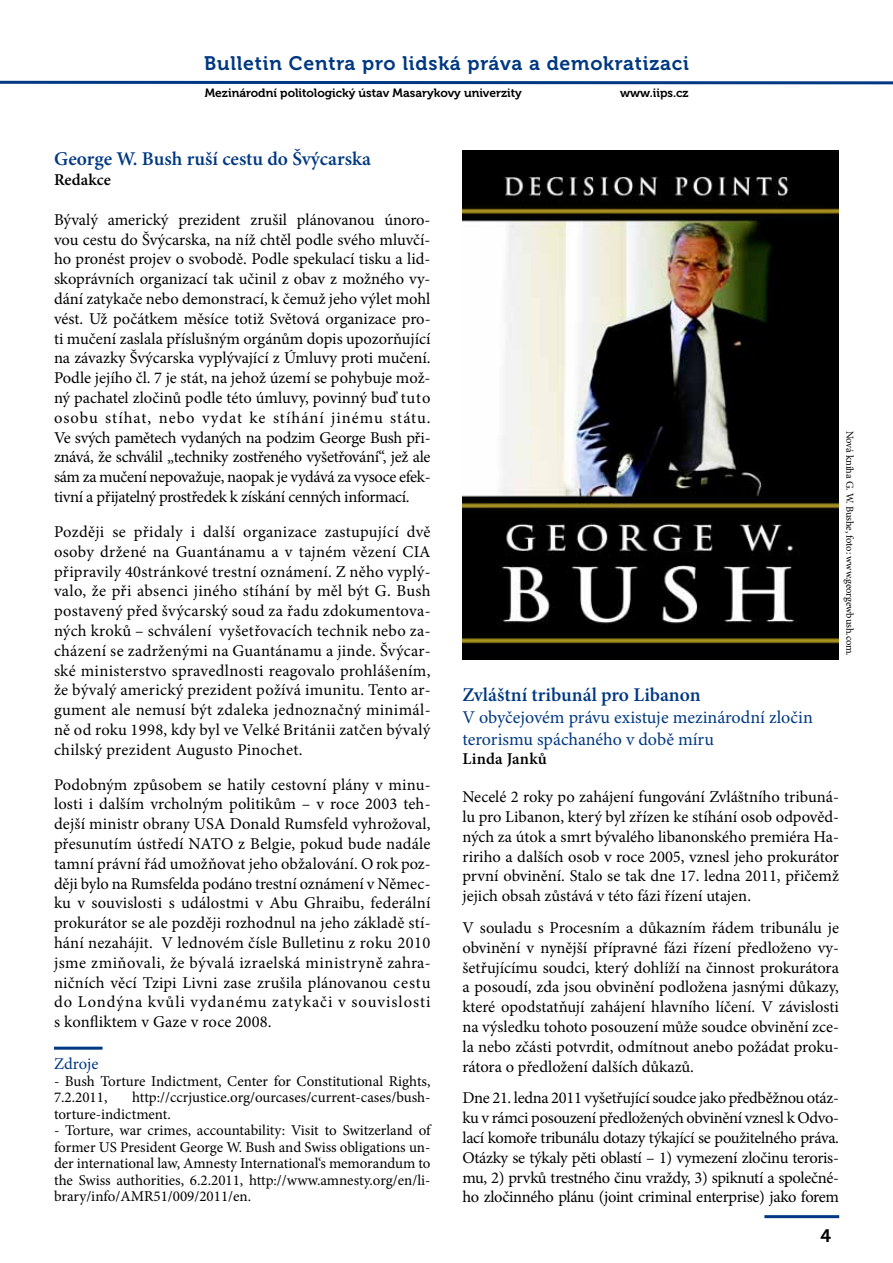
<style>
.page{position:relative;width:893px;height:1263px;background:#fff}
.page>*{position:absolute;margin:0;border:0;box-sizing:border-box;transform-origin:0 0}
.t1{font:600 19.5px "Minion Pro";color:#003882}
.t2{font:19.5px "Museo 700";letter-spacing:.04em;color:#003882}
.t3{font:18px/21.6px "Minion Pro";color:#003882}
.t4{font:18px "Museo 700";color:#000}
.t5{font:16.5px/19.8px "Minion Pro";color:#000;text-align:justify}
.t6{font:600 16.5px "Minion Pro";letter-spacing:.005em;color:#000}
.t7{font:16.5px "Minion Pro";color:#003882}
.t8{font:15px/16.5px "Minion Pro";color:#000}
.t9{font:12px "Museo 700";color:#000}
.t10{font:10.5px "Minion Pro";letter-spacing:-.015em;color:#000}
</style>
<div class="page">
<hr style="left:764px;top:1215px;width:75px;height:3px;background:#003882">
<svg style="left:0;top:80px;width:893px;height:5px"></svg>
<hr style="left:54px;top:1047px;width:49px;height:3px;background:#003882">
<img style="left:462px;top:151px;width:377px;height:509px">
<p class="t2" style="left:204px;top:52px;width:486px">Bulletin Centra pro lidská práva a demokratizaci</p>
<p class="t9" style="left:205px;top:87px;width:318px">Mezinárodní politologický ústav Masarykovy univerzity</p>
<p class="t9" style="left:620px;top:87px;width:70px">www.iips.cz</p>
<p class="t1" style="left:54px;top:146px;width:318px">George W. Bush ruší cestu do Švýcarska</p>
<p class="t6" style="left:54px;top:169px;width:58px">Redakce</p>
<p class="t5" style="left:54px;top:210px;width:378px">Bývalý americký prezident zrušil plánovanou únoro&shy;vou cestu do Švýcarska, na níž chtěl podle svého mluvčí&shy;ho pronést projev o svobodě. Podle spekulací tisku a lid&shy;skoprávních organizací tak učinil z obav z možného vy&shy;dání zatykače nebo demonstrací, k čemuž jeho výlet mohl vést. Už počátkem měsíce totiž Světová organizace pro&shy;ti mučení zaslala příslušným orgánům dopis upozorňující na závazky Švýcarska vyplývající z Úmluvy proti mučení.<br>Podle jejího čl. 7 je stát, na jehož území se pohybuje mož&shy;ný pachatel zločinů podle této úmluvy, povinný buď tuto osobu stíhat, nebo vydat ke stíhání jinému státu.<br>Ve svých pamětech vydaných na podzim George Bush při&shy;znává, že schválil „techniky zostřeného vyšetřování“, jež ale sám za mučení nepovažuje, naopak je vydává za vysoce efek&shy;tivní a přijatelný prostředek k získání cenných informací.</p>
<p class="t5" style="left:54px;top:522px;width:378px">Později se přidaly i další organizace zastupující dvě osoby držené na Guantánamu a v tajném vězení CIA připravily 40stránkové trestní oznámení. Z něho vyplý&shy;valo, že při absenci jiného stíhání by měl být G. Bush postavený před švýcarský soud za řadu zdokumentova&shy;ných kroků – schválení vyšetřovacích technik nebo za&shy;cházení se zadrženými na Guantánamu a jinde. Švýcar&shy;ské ministerstvo spravedlnosti reagovalo prohlášením, že bývalý americký prezident požívá imunitu. Tento ar&shy;gument ale nemusí být zdaleka jednoznačný minimál&shy;ně od roku 1998, kdy byl ve Velké Británii zatčen bývalý chilský prezident Augusto Pinochet.</p>
<p class="t5" style="left:54px;top:774px;width:378px">Podobným způsobem se hatily cestovní plány v minu&shy;losti i dalším vrcholným politikům – v roce 2003 teh&shy;dejší ministr obrany USA Donald Rumsfeld vyhrožoval, přesunutím ústředí NATO z Belgie, pokud bude nadále tamní právní řád umožňovat jeho obžalování. O rok poz&shy;ději bylo na Rumsfelda podáno trestní oznámení v Němec&shy;ku v souvislosti s událostmi v Abu Ghraibu, federální prokurátor se ale později rozhodnul na jeho základě stí&shy;hání nezahájit. V lednovém čísle Bulletinu z roku 2010 jsme zmiňovali, že bývalá izraelská ministryně zahra&shy;ničních věcí Tzipi Livni zase zrušila plánovanou cestu do Londýna kvůli vydanému zatykači v souvislosti s konfliktem v Gaze v roce 2008.</p>
<p class="t7" style="left:54px;top:1053px;width:46px">Zdroje</p>
<p class="t8" style="left:54px;top:1073px;width:378px">- Bush Torture Indictment, Center for Constitutional Rights,<br>7.2.2011,</p>
<p class="t8" style="left:54px;top:1089px;width:378px;text-indent:78px">http://ccrjustice.org/ourcases/current-cases/bush&shy;torture-indictment.</p>
<p class="t8" style="left:54px;top:1122px;width:378px;text-align:justify">- Torture, war crimes, accountability: Visit to Switzerland of former US President George W. Bush and Swiss obligations un&shy;der international law, Amnesty International‘s memorandum to the Swiss authorities, 6.2.2011, http://www.amnesty.org/en/li&shy;brary/info/AMR51/009/2011/en.</p>
<p class="t10" style="left:857px;top:431px;width:227px;rotate:90deg">Nová kniha G. W. Bushe, foto: www.georgewbush.com.</p>
<p class="t1" style="left:462px;top:682px;width:240px">Zvláštní tribunál pro Libanon</p>
<p class="t3" style="left:462px;top:706px;width:352px">V obyčejovém právu existuje mezinárodní zločin terorismu spáchaného v době míru</p>
<p class="t6" style="left:462px;top:748px;width:86px">Linda Janků</p>
<p class="t5" style="left:462px;top:787px;width:378px">Necelé 2 roky po zahájení fungování Zvláštního tribuná&shy;lu pro Libanon, který byl zřízen ke stíhání osob odpověd&shy;ných za útok a smrt bývalého libanonského premiéra Ha&shy;ririho a dalších osob v roce 2005, vznesl jeho prokurátor první obvinění. Stalo se tak dne 17. ledna 2011, přičemž jejich obsah zůstává v této fázi řízení utajen.</p>
<p class="t5" style="left:462px;top:918px;width:378px">V souladu s Procesním a důkazním řádem tribunálu je obvinění v nynější přípravné fázi řízení předloženo vy&shy;šetřujícímu soudci, který dohlíží na činnost prokurátora a posoudí, zda jsou obvinění podložena jasnými důkazy, které opodstatňují zahájení hlavního líčení. V závislosti na výsledku tohoto posouzení může soudce obvinění zce&shy;la nebo zčásti potvrdit, odmítnout anebo požádat proku&shy;rátora o předložení dalších důkazů.</p>
<p class="t5" style="left:462px;top:1088px;width:378px">Dne 21. ledna 2011 vyšetřující soudce jako předběžnou otáz&shy;ku v rámci posouzení předložených obvinění vznesl k Odvo&shy;lací komoře tribunálu dotazy týkající se použitelného práva.<br>Otázky se týkaly pěti oblastí – 1) vymezení zločinu teroris&shy;mu, 2) prvků trestného činu vraždy, 3) spiknutí a společné&shy;ho zločinného plánu (joint criminal enterprise) jako forem</p>
<p class="t4" style="left:821px;top:1226px;width:12px">4</p>
</div>
